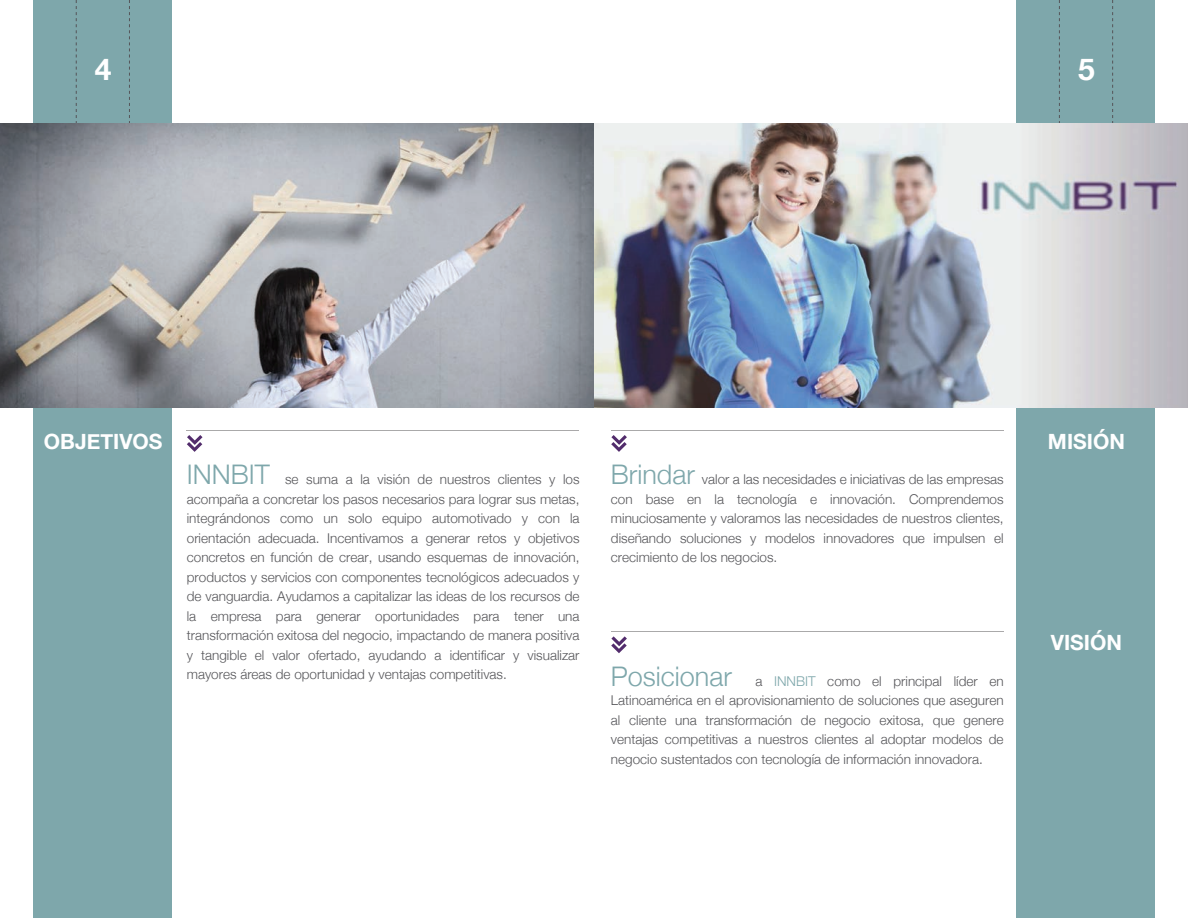
<style>
.page{position:relative;width:1188px;height:918px;background:#fff}
.page>*{position:absolute;margin:0;border:0;box-sizing:border-box;transform-origin:0 0}
.t1{font:700 30px "Helvetica Neue";color:#fff}
.t2{font:700 21px "Helvetica Neue";color:#fff}
.t3{font:300 13.5px/19.5px "Helvetica Neue";color:#555559;text-align:justify}
.s1{font-size:27px;color:#7ea7ab}
.s2{color:#7ea7ab}
</style>
<div class="page">
<div style="left:1016px;top:0;width:139px;height:918px;background:#7ea7ab"></div>
<svg style="left:1059px;top:0;width:1px;height:123px"></svg>
<svg style="left:1112px;top:0;width:1px;height:123px"></svg>
<div style="left:33px;top:0;width:139px;height:918px;background:#7ea7ab"></div>
<svg style="left:76px;top:0;width:1px;height:123px"></svg>
<svg style="left:129px;top:0;width:1px;height:123px"></svg>
<img style="left:0;top:123px;width:1188px;height:285px">
<svg style="left:187px;top:435px;width:16px;height:17px"></svg>
<hr style="left:187px;top:430px;width:392px;height:1px;background:#aaa9aa">
<svg style="left:611px;top:435px;width:16px;height:17px"></svg>
<hr style="left:611px;top:430px;width:392px;height:1px;background:#aaa9aa">
<svg style="left:611px;top:636px;width:16px;height:17px"></svg>
<hr style="left:611px;top:632px;width:392px;height:1px;background:#aaa9aa">
<h1 class="t1" style="left:95px;top:45px;width:18px">4</h1>
<h1 class="t1" style="left:1078px;top:45px;width:18px">5</h1>
<h2 class="t2" style="left:44px;top:425px;width:120px">OBJETIVOS</h2>
<p class="t3" style="left:187px;top:469px;width:394px"><span class="s1">INNBIT</span> se suma a la visión de nuestros clientes y los acompaña a concretar los pasos necesarios para lograr sus metas, integrándonos como un solo equipo automotivado y con la orientación adecuada. Incentivamos a generar retos y objetivos concretos en función de crear, usando esquemas de innovación, productos y servicios con componentes tecnológicos adecuados y de vanguardia. Ayudamos a capitalizar las ideas de los recursos de la empresa para generar oportunidades para tener una transformación exitosa del negocio, impactando de manera positiva y tangible el valor ofertado, ayudando a identificar y visualizar mayores áreas de oportunidad y ventajas competitivas.</p>
<p class="t3" style="left:611px;top:469px;width:394px"><span class="s1">Brindar</span> valor a las necesidades e iniciativas de las empresas con base en la tecnología e innovación. Comprendemos minuciosamente y valoramos las necesidades de nuestros clientes, diseñando soluciones y modelos innovadores que impulsen el crecimiento de los negocios.</p>
<p class="t3" style="left:611px;top:670px;width:394px"><span class="s1">Posicionar</span> a <span class="s2">INNBIT</span> como el principal líder en Latinoamérica en el aprovisionamiento de soluciones que aseguren al cliente una transformación de negocio exitosa, que genere ventajas competitivas a nuestros clientes al adoptar modelos de negocio sustentados con tecnología de información innovadora.</p>
<h2 class="t2" style="left:1048px;top:425px;width:78px">MISIÓN</h2>
<h2 class="t2" style="left:1051px;top:626px;width:73px">VISIÓN</h2>
</div>
